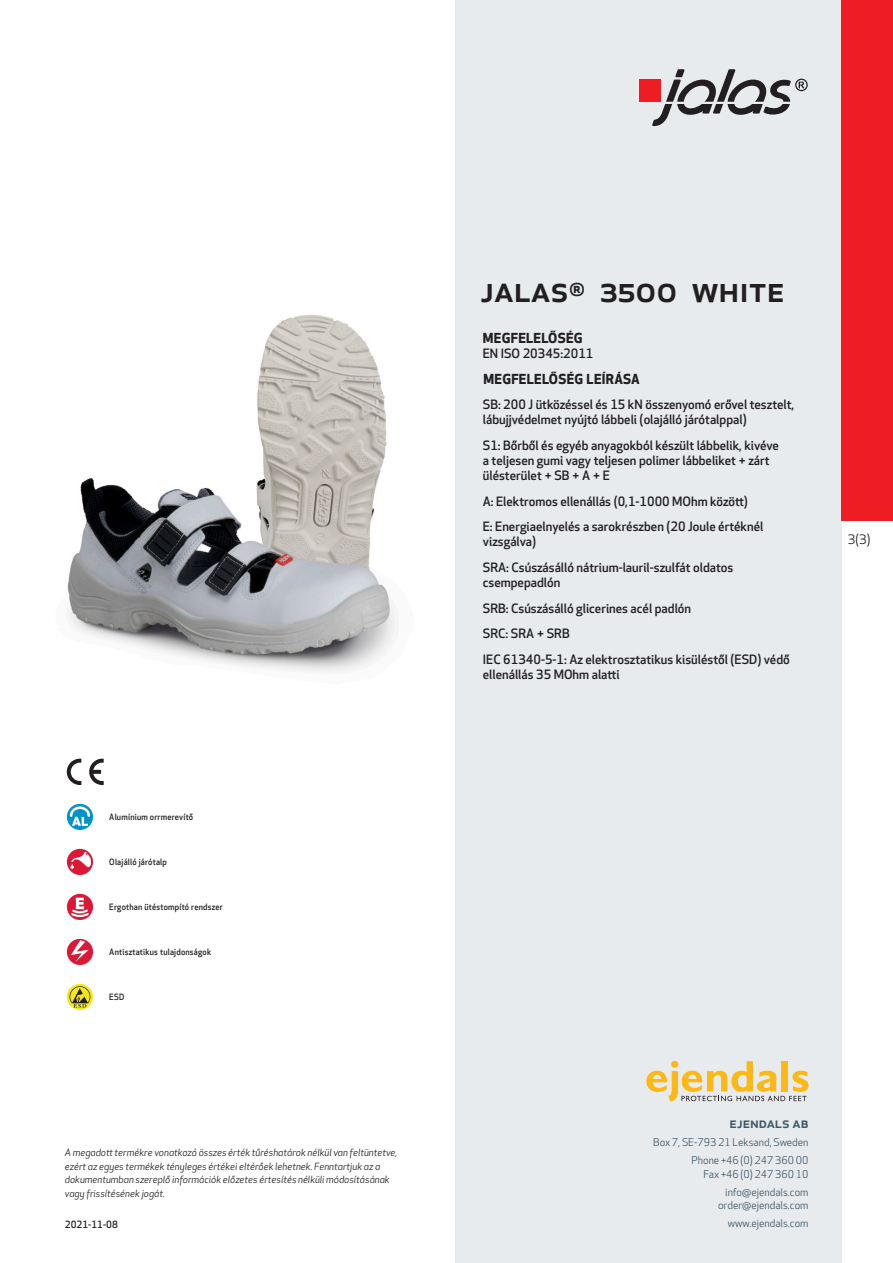
<style>
.page{position:relative;width:893px;height:1263px;background:#fff}
.page>*{position:absolute;margin:0;border:0;box-sizing:border-box;transform-origin:0 0}
.prodname{font:500 36px "Apex New";color:#231f20}
.t1{font:500 15px "Apex New";color:#405968}
.Funktion_body{font:700 13.5px "Apex New";letter-spacing:.025em;color:#231f20}
.t2{font:12.75px "Apex New";color:#231f20}
.Funktion_body-2{font:500 12.6px/15px "Apex New";color:#231f20}
.t3{font:10.5px/18px "Apex New";color:#405968;text-align:right}
.t4{font:italic 9.75px/13.5px "Apex New";color:#231f20}
.t5{font:500 9.75px "Apex New";color:#231f20}
.Funktion_body-3{font:500 8.55px "Apex New";letter-spacing:.025em;color:#231f20;scale:.95 1}
</style>
<div class="page">
<div style="left:455px;top:0;width:387px;height:1263px;background:#e8ebee"></div>
<svg style="left:646px;top:1061px;width:162px;height:40px"></svg>
<img style="left:67px;top:315px;width:329px;height:357px">
<div style="left:842px;top:0;width:51px;height:520px;background:#ee1d23"></div>
<svg style="left:67px;top:804px;width:26px;height:26px"></svg>
<svg style="left:70px;top:806px;width:20px;height:20px"></svg>
<div style="left:67px;top:849px;width:26px;height:26px;background:#db1836;border-radius:50%"></div>
<svg style="left:70px;top:852px;width:21px;height:17px"></svg>
<svg style="left:67px;top:894px;width:26px;height:26px"></svg>
<svg style="left:69px;top:898px;width:22px;height:20px"></svg>
<div style="left:67px;top:939px;width:26px;height:26px;background:#db1836;border-radius:50%"></div>
<svg style="left:71px;top:940px;width:18px;height:22px"></svg>
<svg style="left:67px;top:984px;width:26px;height:26px"></svg>
<svg style="left:70px;top:986px;width:20px;height:22px"></svg>
<svg style="left:89px;top:759px;width:15px;height:26px"></svg>
<svg style="left:67px;top:759px;width:14px;height:26px"></svg>
<div style="left:639px;top:80px;width:22px;height:22px;background:#ee1d23"></div>
<svg style="left:652px;top:69px;width:156px;height:57px"></svg>
<p class="Funktion_body-3" style="left:109px;top:811px;width:90px">Alumínium orrmerevítő</p>
<p class="Funktion_body-3" style="left:109px;top:856px;width:62px">Olajálló járótalp</p>
<p class="Funktion_body-3" style="left:109px;top:901px;width:121px">Ergothan ütéstompító rendszer</p>
<p class="Funktion_body-3" style="left:109px;top:946px;width:109px">Antisztatikus tulajdonságok</p>
<p class="Funktion_body-3" style="left:109px;top:991px;width:17px">ESD</p>
<p class="t4" style="left:65px;top:1146px;width:334px">A megadott termékre vonatkozó összes érték tűréshatárok nélkül van feltüntetve, ezért az egyes termékek tényleges értékei eltérőek lehetnek. Fenntartjuk az a dokumentumban szereplő információk előzetes értesítés nélküli módosításának vagy frissítésének jogát.</p>
<p class="t5" style="left:65px;top:1218px;width:54px">2021-11-08</p>
<p class="prodname" style="left:480px;top:265px;width:306px">JALAS<sup>®</sup> 3500 WHITE</p>
<p class="Funktion_body" style="left:483px;top:328px;width:101px">MEGFELELŐSÉG</p>
<p class="Funktion_body-2" style="left:483px;top:346px;width:112px">EN ISO 20345:2011</p>
<p class="Funktion_body" style="left:483px;top:369px;width:158px">MEGFELELŐSÉG LEÍRÁSA</p>
<p class="Funktion_body-2" style="left:483px;top:397px;width:313px">SB: 200 J ütközéssel és 15 kN összenyomó erővel tesztelt, lábujjvédelmet nyújtó lábbeli (olajálló járótalppal)</p>
<p class="Funktion_body-2" style="left:483px;top:438px;width:298px">S1: Bőrből és egyéb anyagokból készült lábbelik, kivéve a teljesen gumi vagy teljesen polimer lábbeliket + zárt ülésterület + SB + A + E</p>
<p class="Funktion_body-2" style="left:483px;top:493px;width:267px">A: Elektromos ellenállás (0,1-1000 MOhm között)</p>
<p class="Funktion_body-2" style="left:483px;top:519px;width:282px">E: Energiaelnyelés a sarokrészben (20 Joule értéknél vizsgálva)</p>
<p class="Funktion_body-2" style="left:483px;top:560px;width:252px">SRA: Csúszásálló nátrium-lauril-szulfát oldatos csempepadlón</p>
<p class="Funktion_body-2" style="left:483px;top:600px;width:210px">SRB: Csúszásálló glicerines acél padlón</p>
<p class="Funktion_body-2" style="left:483px;top:626px;width:88px">SRC: SRA + SRB</p>
<p class="Funktion_body-2" style="left:483px;top:652px;width:308px">IEC 61340-5-1: Az elektrosztatikus kisüléstől (ESD) védő ellenállás 35 MOhm alatti</p>
<p class="t2" style="left:848px;top:531px;width:24px">3(3)</p>
<p class="t1" style="left:729px;top:1113px;width:80px">ejendals ab</p>
<p class="t3" style="left:653px;top:1133px;width:157px">Box 7, SE-793 21 Leksand, Sweden<br>Phone +46 (0) 247 360 00</p>
<p class="t3" style="left:703px;top:1165px;width:107px">Fax +46 (0) 247 360 10 info@ejendals.com</p>
<p class="t3" style="left:718px;top:1196px;width:92px">order@ejendals.com</p>
<p class="t3" style="left:728px;top:1215px;width:82px">www.ejendals.com</p>
</div>
